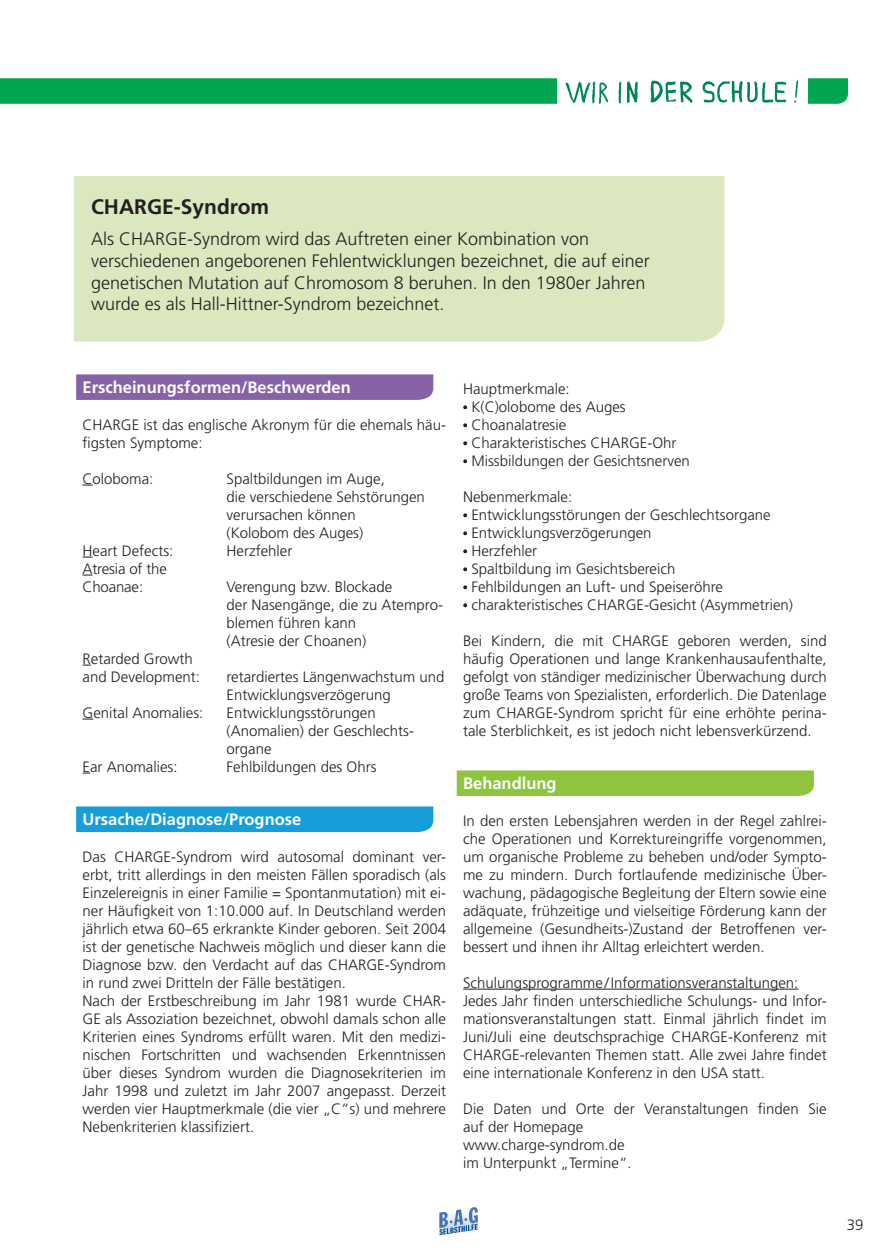
<style>
.page{position:relative;width:888px;height:1258px;background:#fff}
.page>*{position:absolute;margin:0;border:0;box-sizing:border-box;transform-origin:0 0}
.t1{font:700 21px "Frutiger";color:#231f20}
.t2{font:300 18px/21.6px "Frutiger";color:#231f20}
.t3{font:700 16.5px "Frutiger";color:#fff}
.t4{font:300 15px/18px "Frutiger";color:#231f20}
.s1{font-weight:700}
</style>
<div class="page">
<svg style="left:439px;top:1207px;width:39px;height:28px"></svg>
<svg style="left:0;top:78px;width:848px;height:26px;background:#04a652"></svg>
<img style="left:557px;top:78px;width:251px;height:26px">
<hr style="left:463px;top:989px;width:335px;height:1px;background:#231f20">
<svg style="left:463px;top:405px;width:4px;height:4px"></svg>
<svg style="left:463px;top:423px;width:4px;height:4px"></svg>
<svg style="left:463px;top:441px;width:4px;height:4px"></svg>
<svg style="left:463px;top:459px;width:4px;height:4px"></svg>
<svg style="left:463px;top:513px;width:4px;height:4px"></svg>
<svg style="left:463px;top:531px;width:4px;height:4px"></svg>
<svg style="left:463px;top:549px;width:4px;height:4px"></svg>
<svg style="left:463px;top:567px;width:4px;height:4px"></svg>
<svg style="left:463px;top:585px;width:4px;height:4px"></svg>
<svg style="left:463px;top:603px;width:4px;height:4px"></svg>
<svg style="left:76px;top:374px;width:357px;height:26px;background:#8965a7"></svg>
<div style="left:76px;top:806px;width:357px;height:26px;background:#159eda"></div>
<div style="left:457px;top:770px;width:357px;height:26px;background:#8fc43e"></div>
<div style="left:74px;top:176px;width:650px;height:166px;background:#dae7bf"></div>
<h1 class="t1" style="left:91px;top:194px;width:180px">CHARGE-Syndrom</h1>
<p class="t2" style="left:91px;top:228px;width:560px">Als CHARGE-Syndrom wird das Auftreten einer Kombination von verschiedenen angeborenen Fehlentwicklungen bezeichnet, die auf einer genetischen Mutation auf Chromosom 8 beruhen. In den 1980er Jahren wurde es als Hall-Hittner-Syndrom bezeichnet.</p>
<p class="t3" style="left:83px;top:377px;width:270px">Erscheinungsformen/Beschwerden</p>
<p class="t4" style="left:83px;top:415px;width:365px">CHARGE ist das englische Akronym für die ehemals häu&shy;figsten Symptome:</p>
<p class="t4" style="left:83px;top:469px;width:72px">Coloboma:</p>
<p class="t4" style="left:227px;top:469px;width:200px">Spaltbildungen im Auge,<br>die verschiedene Sehstörungen verursachen können<br>(Kolobom des Auges)</p>
<p class="t4" style="left:83px;top:541px;width:92px">Heart Defects:</p>
<p class="t4" style="left:227px;top:541px;width:67px">Herzfehler</p>
<p class="t4" style="left:83px;top:559px;width:86px">Atresia of the<br>Choanae:</p>
<p class="t4" style="left:227px;top:577px;width:218px">Verengung bzw. Blockade<br>der Nasengänge, die zu Atempro&shy;blemen führen kann<br>(Atresie der Choanen)</p>
<p class="t4" style="left:83px;top:649px;width:119px">Retarded Growth and Development:</p>
<p class="t4" style="left:227px;top:667px;width:219px">retardiertes Längenwachstum und<br>Entwicklungsverzögerung</p>
<p class="t4" style="left:83px;top:703px;width:122px">Genital Anomalies:</p>
<p class="t4" style="left:227px;top:703px;width:189px">Entwicklungsstörungen (Anomalien) der Geschlechts&shy;organe</p>
<p class="t4" style="left:83px;top:757px;width:97px">Ear Anomalies:</p>
<p class="t4" style="left:227px;top:757px;width:152px">Fehlbildungen des Ohrs</p>
<p class="t3" style="left:83px;top:809px;width:220px">Ursache/Diagnose/Prognose</p>
<p class="t4" style="left:83px;top:847px;width:365px">Das CHARGE-Syndrom wird autosomal dominant ver&shy;erbt, tritt allerdings in den meisten Fällen sporadisch (als Einzelereignis in einer Familie = Spontanmutation) mit ei&shy;ner Häufigkeit von 1:10.000 auf. In Deutschland werden jährlich etwa 60–65 erkrankte Kinder geboren. Seit 2004 ist der genetische Nachweis möglich und dieser kann die Diagnose bzw. den Verdacht auf das CHARGE-Syndrom in rund zwei Dritteln der Fälle bestätigen.<br>Nach der Erstbeschreibung im Jahr 1981 wurde CHAR-GE als Assoziation bezeichnet, obwohl damals schon alle Kriterien eines Syndroms erfüllt waren. Mit den medizi&shy;nischen Fortschritten und wachsenden Erkenntnissen über dieses Syndrom wurden die Diagnosekriterien im Jahr 1998 und zuletzt im Jahr 2007 angepasst. Derzeit werden vier Hauptmerkmale (die vier „C“s) und mehrere Nebenkriterien klassifiziert.</p>
<p class="t4" style="left:463px;top:379px;width:228px">Hauptmerkmale:<br><span class="s1">·</span> K(C)olobome des Auges<br><span class="s1">·</span> Choanalatresie<br><span class="s1">·</span> Charakteristisches CHARGE-Ohr<br><span class="s1">·</span> Missbildungen der Gesichtsnerven</p>
<p class="t4" style="left:463px;top:487px;width:331px">Nebenmerkmale:<br><span class="s1">·</span> Entwicklungsstörungen der Geschlechtsorgane<br><span class="s1">·</span> Entwicklungsverzögerungen<br><span class="s1">·</span> Herzfehler<br><span class="s1">·</span> Spaltbildung im Gesichtsbereich<br><span class="s1">·</span> Fehlbildungen an Luft- und Speiseröhre<br><span class="s1">·</span> charakteristisches CHARGE-Gesicht (Asymmetrien)</p>
<p class="t4" style="left:463px;top:631px;width:365px;text-align:justify">Bei Kindern, die mit CHARGE geboren werden, sind häufig Operationen und lange Krankenhausaufenthalte, gefolgt von ständiger medizinischer Überwachung durch große Teams von Spezialisten, erforderlich. Die Datenlage zum CHARGE-Syndrom spricht für eine erhöhte perina&shy;tale Sterblichkeit, es ist jedoch nicht lebensverkürzend.</p>
<p class="t3" style="left:463px;top:773px;width:95px">Behandlung</p>
<p class="t4" style="left:463px;top:811px;width:365px;text-align:justify">In den ersten Lebensjahren werden in der Regel zahlrei&shy;che Operationen und Korrektureingriffe vorgenommen, um organische Probleme zu beheben und/oder Sympto&shy;me zu mindern. Durch fortlaufende medizinische Über&shy;wachung, pädagogische Begleitung der Eltern sowie eine adäquate, frühzeitige und vielseitige Förderung kann der allgemeine (Gesundheits-)Zustand der Betroffenen ver&shy;bessert und ihnen ihr Alltag erleichtert werden.</p>
<p class="t4" style="left:463px;top:973px;width:365px">Schulungsprogramme /Informationsveranstaltungen:<br>Jedes Jahr finden unterschiedliche Schulungs- und Infor&shy;mationsveranstaltungen statt. Einmal jährlich findet im Juni/Juli eine deutschsprachige CHARGE-Konferenz mit CHARGE-relevanten Themen statt. Alle zwei Jahre findet eine internationale Konferenz in den USA statt.</p>
<p class="t4" style="left:463px;top:1099px;width:365px">Die Daten und Orte der Veranstaltungen finden Sie auf der Homepage<br>www.charge-syndrom.de<br>im Unterpunkt „Termine“.</p>
<p class="t4" style="left:847px;top:1215px;width:18px">39</p>
</div>
